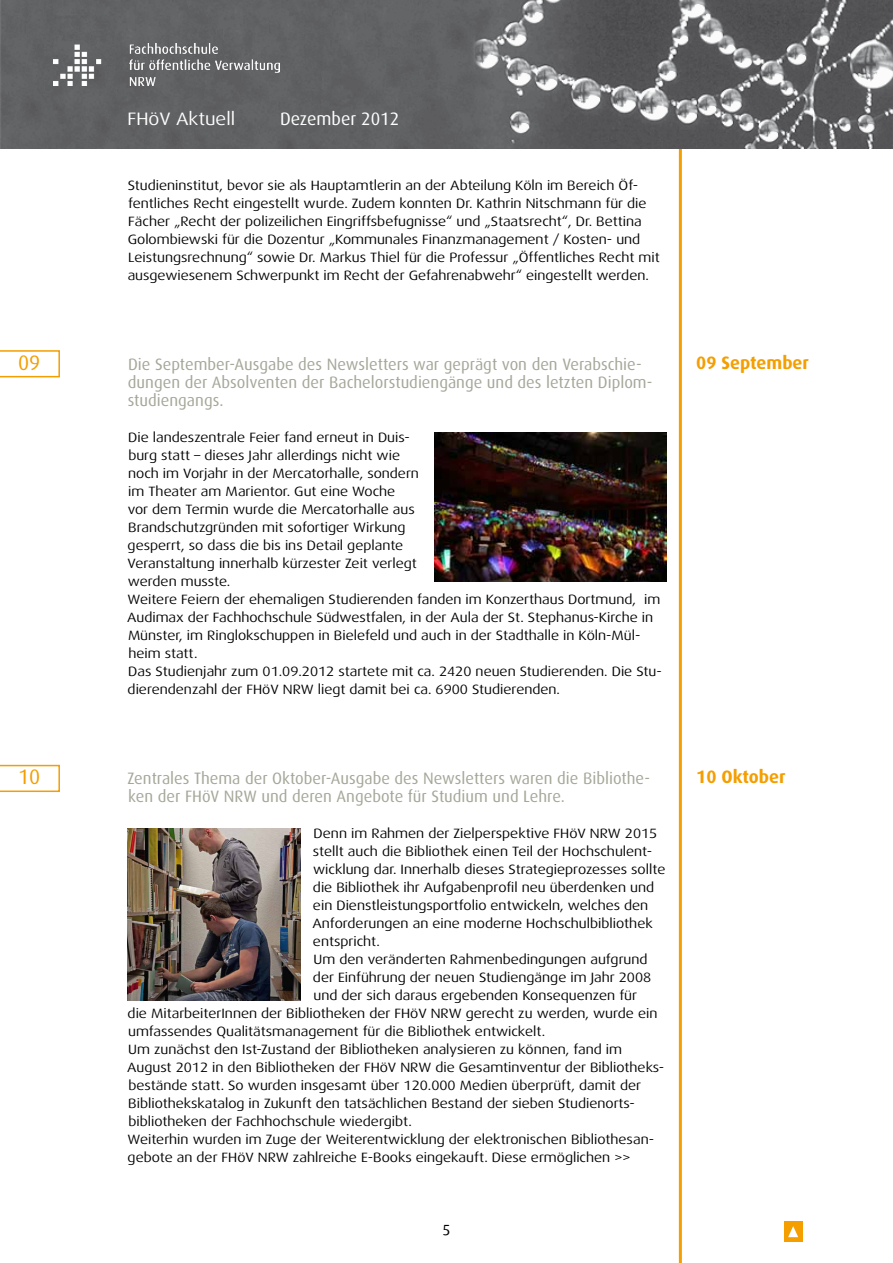
<style>
.page{position:relative;width:893px;height:1263px;background:#fff}
.page>*{position:absolute;margin:0;border:0;box-sizing:border-box;transform-origin:0 0}
.t1{font:21px "Dax";color:#f49e00}
.t2{font:700 18px "Dax";color:#f49e00}
.t3{font:18px "Dax";color:#fff}
.t4{font:18px "Dax Wide";color:#fff}
.t5{font:16.5px/18px "Dax";color:#a4a798}
.t6{font:15px "Dax Regular Caps";color:#000}
.t7{font:13.5px/18px "Dax Wide";color:#000}
</style>
<div class="page">
<hr style="left:679px;top:148px;width:3px;height:1115px;background:#f49e00">
<img style="left:0;top:0;width:893px;height:148px">
<img style="left:54px;top:43px;width:226px;height:43px">
<div style="left:784px;top:1221px;width:18px;height:21px;background:#f49e00"></div>
<svg style="left:788px;top:1226px;width:10px;height:11px"></svg>
<svg style="left:0;top:350px;width:60px;height:27px"></svg>
<img style="left:434px;top:432px;width:232px;height:149px">
<img style="left:128px;top:828px;width:172px;height:173px">
<svg style="left:0;top:765px;width:60px;height:27px"></svg>
<h1 class="t1" style="left:18px;top:350px;width:24px">09</h1>
<h1 class="t1" style="left:18px;top:765px;width:24px">10</h1>
<h2 class="t4" style="left:128px;top:109px;width:109px">FHöV Aktuell</h2>
<h2 class="t3" style="left:280px;top:109px;width:120px">Dezember 2012</h2>
<p class="t7" style="left:128px;top:176px;width:534px">Studieninstitut, bevor sie als Hauptamtlerin an der Abteilung Köln im Bereich Öf&shy;fentliches Recht eingestellt wurde. Zudem konnten Dr. Kathrin Nitschmann für die Fächer „Recht der polizeilichen Eingriffsbefugnisse“ und „Staatsrecht“, Dr. Bettina Golombiewski für die Dozentur „Kommunales Finanzmanagement / Kosten- und Leistungsrechnung“ sowie Dr. Markus Thiel für die Professur „Öffentliches Recht mit ausgewiesenem Schwerpunkt im Recht der Gefahrenabwehr“ eingestellt werden.</p>
<p class="t5" style="left:128px;top:355px;width:526px">Die September-Ausgabe des Newsletters war geprägt von den Verabschie&shy;dungen der Absolventen der Bachelorstudiengänge und des letzten Diplom&shy;studiengangs.</p>
<p class="t7" style="left:127px;top:428px;width:536px">Die landeszentrale Feier fand erneut in Duis-<br>burg statt – dieses Jahr allerdings nicht wie<br>noch im Vorjahr in der Mercatorhalle, sondern<br>im Theater am Marientor. Gut eine Woche<br>vor dem Termin wurde die Mercatorhalle aus<br>Brandschutzgründen mit sofortiger Wirkung<br>gesperrt, so dass die bis ins Detail geplante<br>Veranstaltung innerhalb kürzester Zeit verlegt<br>werden musste.<br>Weitere Feiern der ehemaligen Studierenden fanden im Konzerthaus Dortmund, im Audimax der Fachhochschule Südwestfalen, in der Aula der St. Stephanus-Kirche in Münster, im Ringlokschuppen in Bielefeld und auch in der Stadthalle in Köln-Mül&shy;heim statt.<br>Das Studienjahr zum 01.09.2012 startete mit ca. 2420 neuen Studierenden. Die Stu&shy;dierendenzahl der FHöV NRW liegt damit bei ca. 6900 Studierenden.</p>
<p class="t5" style="left:127px;top:769px;width:524px">Zentrales Thema der Oktober-Ausgabe des Newsletters waren die Bibliothe&shy;ken der FHöV NRW und deren Angebote für Studium und Lehre.</p>
<p class="t7" style="left:314px;top:824px;width:345px">Denn im Rahmen der Zielperspektive FHöV NRW 2015</p>
<p class="t7" style="left:313px;top:842px;width:341px">stellt auch die Bibliothek einen Teil der Hochschulent-</p>
<p class="t7" style="left:313px;top:860px;width:354px">wicklung dar. Innerhalb dieses Strategieprozesses sollte</p>
<p class="t7" style="left:313px;top:878px;width:343px">die Bibliothek ihr Aufgabenprofil neu überdenken und</p>
<p class="t7" style="left:313px;top:896px;width:337px">ein Dienstleistungsportfolio entwickeln, welches den</p>
<p class="t7" style="left:312px;top:914px;width:342px">Anforderungen an eine moderne Hochschulbibliothek</p>
<p class="t7" style="left:313px;top:932px;width:69px">entspricht.</p>
<p class="t7" style="left:314px;top:950px;width:335px">Um den veränderten Rahmenbedingungen aufgrund</p>
<p class="t7" style="left:313px;top:968px;width:340px">der Einführung der neuen Studiengänge im Jahr 2008</p>
<p class="t7" style="left:314px;top:986px;width:325px">und der sich daraus ergebenden Konsequenzen für</p>
<p class="t7" style="left:128px;top:1004px;width:531px">die MitarbeiterInnen der Bibliotheken der FHöV NRW gerecht zu werden, wurde ein</p>
<p class="t7" style="left:128px;top:1022px;width:419px">umfassendes Qualitätsmanagement für die Bibliothek entwickelt.</p>
<p class="t7" style="left:128px;top:1040px;width:495px">Um zunächst den Ist-Zustand der Bibliotheken analysieren zu können, fand im</p>
<p class="t7" style="left:127px;top:1058px;width:539px">August 2012 in den Bibliotheken der FHöV NRW die Gesamtinventur der Bibliotheks-</p>
<p class="t7" style="left:128px;top:1076px;width:514px">bestände statt. So wurden insgesamt über 120.000 Medien überprüft, damit der</p>
<p class="t7" style="left:128px;top:1094px;width:508px">Bibliothekskatalog in Zukunft den tatsächlichen Bestand der sieben Studienorts-</p>
<p class="t7" style="left:128px;top:1112px;width:285px">bibliotheken der Fachhochschule wiedergibt.</p>
<p class="t7" style="left:128px;top:1130px;width:528px">Weiterhin wurden im Zuge der Weiterentwicklung der elektronischen Bibliothesan-</p>
<p class="t7" style="left:128px;top:1148px;width:504px">gebote an der FHöV NRW zahlreiche E-Books eingekauft. Diese ermöglichen &gt;&gt;</p>
<p class="t6" style="left:443px;top:1219px;width:9px">5</p>
<h2 class="t2" style="left:696px;top:352px;width:114px">09 September</h2>
<h2 class="t2" style="left:696px;top:766px;width:91px">10 Oktober</h2>
</div>
